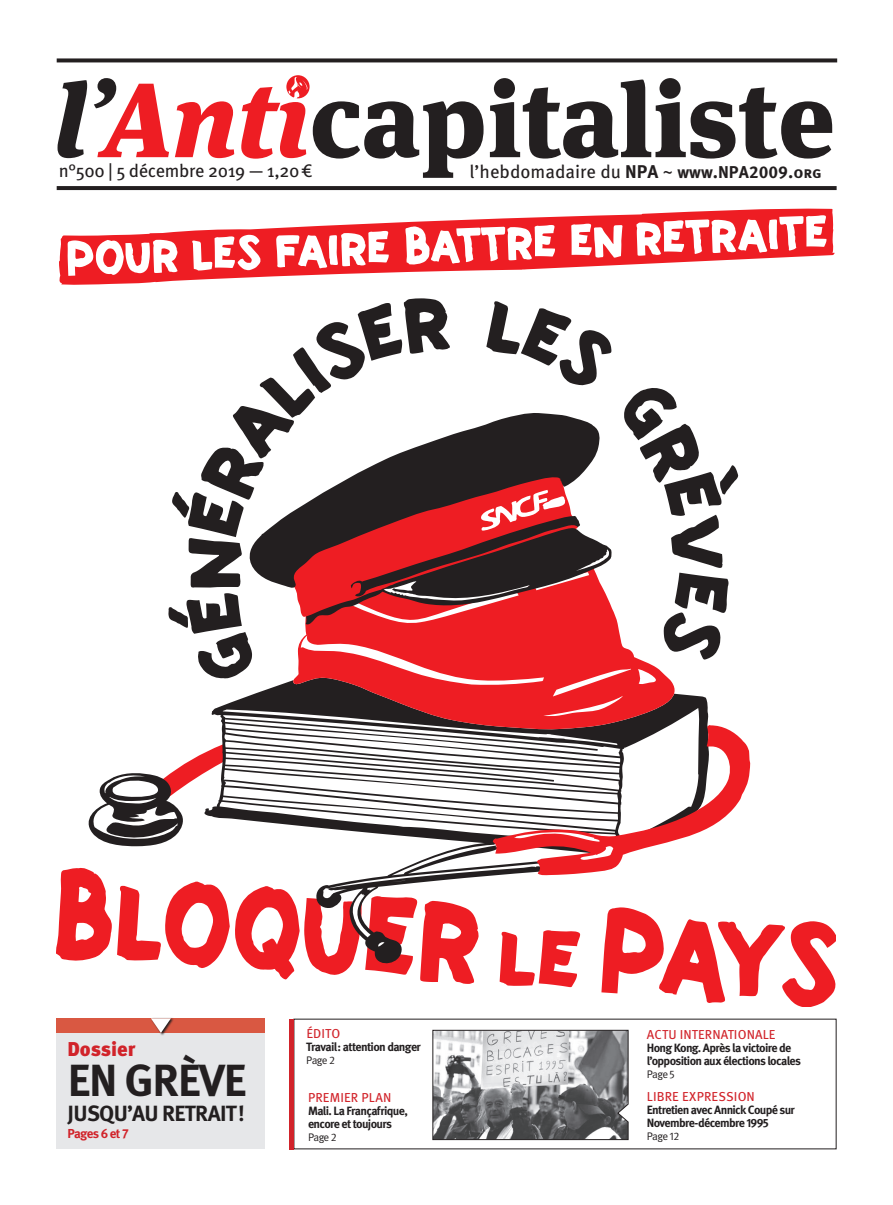
<style>
.page{position:relative;width:893px;height:1205px;background:#fff}
.page>*{position:absolute;margin:0;border:0;box-sizing:border-box;transform-origin:0 0}
.t1{font:700 45px "Meta Pro";letter-spacing:-.03em;color:#231f20}
.t2{font:700 22px "Meta Pro";letter-spacing:-.03em;color:#231f20}
.t3{font:900 20px "Meta Pro";letter-spacing:-.005em;color:#d1232a}
.t4{font:18.4px "Meta Pro";color:#231f20}
.t5{font:18.2px "Meta Pro";letter-spacing:-.02em;color:#231f20}
.t6{font:13px "Meta Pro";letter-spacing:.01em;color:#d1232a}
.t7{font:700 13px "Meta Pro";letter-spacing:-.055em;color:#d1232a}
.t8{font:700 12px/13px "Meta Pro";letter-spacing:-.055em;color:#231f20}
.t9{font:11px "Meta Pro";letter-spacing:-.05em;color:#231f20}
.s1{font-weight:700}
.s2{font-weight:700;font-size:15.8px}
.s3{font-weight:700;font-size:17.1px}
</style>
<div class="page">
<svg style="left:57px;top:58px;width:780px;height:4px;background:#3c3839"></svg>
<svg style="left:57px;top:186px;width:780px;height:4px;background:#262223"></svg>
<svg style="left:58px;top:80px;width:29px;height:78px"></svg>
<svg style="left:94px;top:78px;width:75px;height:79px"></svg>
<svg style="left:175px;top:101px;width:59px;height:57px"></svg>
<svg style="left:490px;top:78px;width:342px;height:81px"></svg>
<svg style="left:241px;top:75px;width:243px;height:103px"></svg>
<svg style="left:432px;top:1030px;width:197px;height:110px;background:#98989a"></svg>
<hr style="left:290px;top:1019px;width:4px;height:130px;background:#d1232a">
<div style="left:57px;top:1018px;width:208px;height:131px;background:#e6e7e9"></div>
<div style="left:57px;top:1018px;width:208px;height:15px;background:#d95842"></div>
<svg style="left:153px;top:1017px;width:21px;height:19px"></svg>
<svg style="left:151px;top:1018px;width:20px;height:15px"></svg>
<svg style="left:211px;top:686px;width:498px;height:38px"></svg>
<svg style="left:291px;top:686px;width:391px;height:38px;background:#ac2a2e"></svg>
<svg style="left:56px;top:724px;width:780px;height:282px"></svg>
<svg style="left:59px;top:208px;width:776px;height:77px"></svg>
<svg style="left:68px;top:240px;width:110px;height:36px"></svg>
<svg style="left:192px;top:235px;width:69px;height:36px"></svg>
<svg style="left:276px;top:231px;width:113px;height:37px"></svg>
<svg style="left:405px;top:225px;width:150px;height:40px"></svg>
<svg style="left:571px;top:224px;width:51px;height:34px"></svg>
<svg style="left:636px;top:215px;width:190px;height:41px"></svg>
<svg style="left:249px;top:413px;width:425px;height:273px"></svg>
<h3 class="t5" style="left:59px;top:159px;width:255px">n°500 | 5 décembre 2019 — 1,20€</h3>
<h3 class="t4" style="left:470px;top:160px;width:354px">l’hebdomadaire du <span class="s1">NPA</span> ~ <span class="s2">www</span><span class="s1">.</span><span class="s3">NPA2009</span><span class="s1">.</span><span class="s2">org</span></h3>
<p class="t3" style="left:67px;top:1036px;width:70px">Dossier</p>
<p class="t1" style="left:68px;top:1052px;width:180px">EN GRÈVE</p>
<p class="t2" style="left:68px;top:1099px;width:179px">JUSQU’AU RETRAIT!</p>
<p class="t7" style="left:67px;top:1125px;width:63px">Pages 6 et 7</p>
<p class="t6" style="left:306px;top:1025px;width:35px">ÉDITO</p>
<p class="t8" style="left:306px;top:1040px;width:116px">Travail: attention danger</p>
<p class="t9" style="left:306px;top:1053px;width:30px">Page 2</p>
<p class="t6" style="left:308px;top:1089px;width:85px">PREMIER PLAN</p>
<p class="t8" style="left:308px;top:1105px;width:101px">Mali. La Françafrique, encore et toujours</p>
<p class="t9" style="left:308px;top:1130px;width:30px">Page 2</p>
<p class="t6" style="left:647px;top:1026px;width:130px">ACTU INTERNATIONALE</p>
<p class="t8" style="left:647px;top:1041px;width:156px">Hong Kong. Après la victoire de l’opposition aux élections locales</p>
<p class="t9" style="left:647px;top:1067px;width:30px">Page 5</p>
<p class="t6" style="left:647px;top:1088px;width:110px">LIBRE EXPRESSION</p>
<p class="t8" style="left:647px;top:1104px;width:150px">Entretien avec Annick Coupé sur<br>Novembre-décembre 1995</p>
<p class="t9" style="left:647px;top:1129px;width:34px">Page 12</p>
</div>
